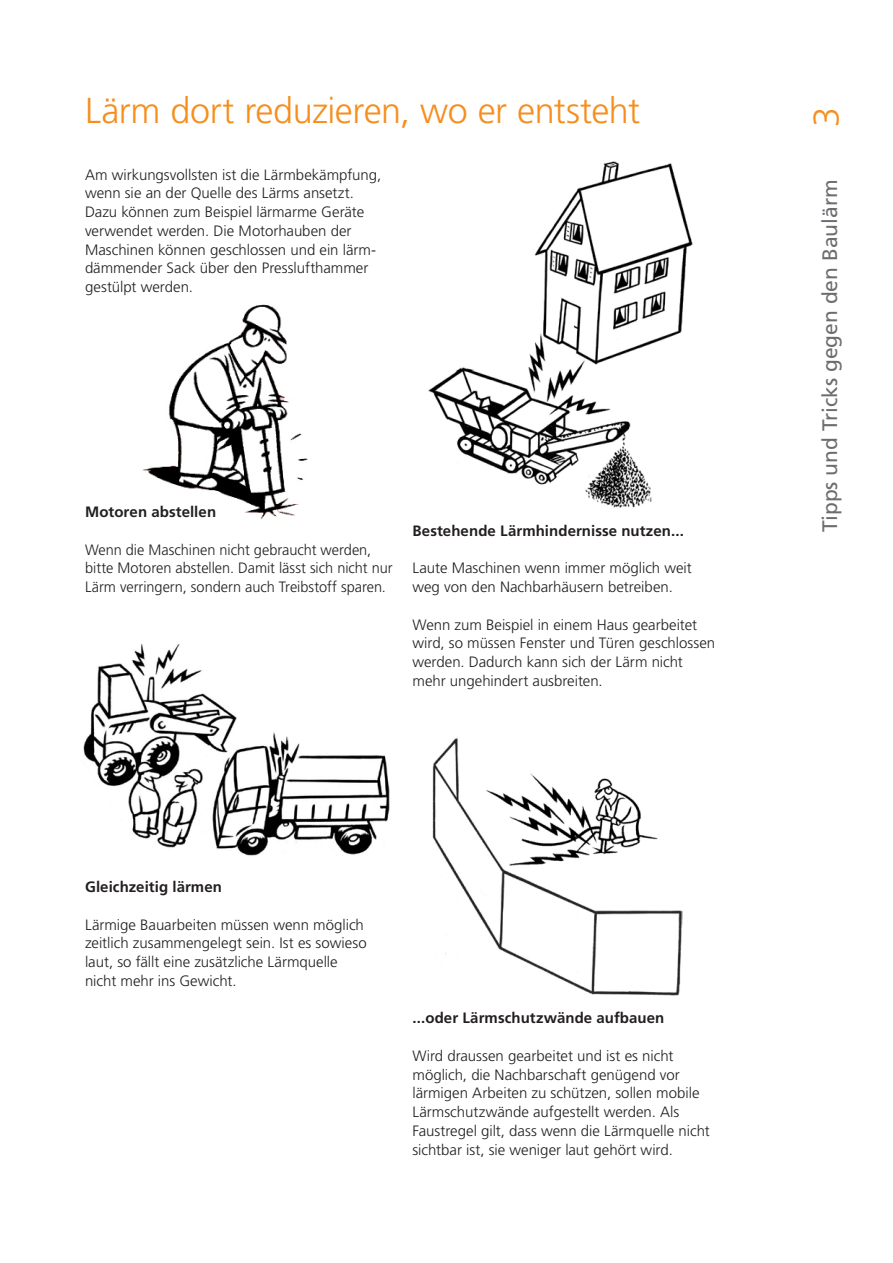
<style>
.page{position:relative;width:893px;height:1263px;background:#fff}
.page>*{position:absolute;margin:0;border:0;box-sizing:border-box;transform-origin:0 0}
.Titel{font:300 36px "Frutiger LT";letter-spacing:-.015em;color:#f68e1e}
.t1{font:21px "Frutiger LT";color:#6c6d70}
.Grundtext{font:300 15px/18.8px "Frutiger LT";color:#231f20}
.Untertitel{font:700 15px "Frutiger LT";letter-spacing:.005em;color:#231f20}
</style>
<div class="page">
<img style="left:83px;top:644px;width:307px;height:212px">
<img style="left:428px;top:161px;width:265px;height:347px">
<img style="left:432px;top:737px;width:250px;height:259px">
<img style="left:142px;top:304px;width:166px;height:215px">
<p class="Titel" style="left:85px;top:91px;width:556px">Lärm dort reduzieren, wo er entsteht</p>
<p class="Grundtext" style="left:85px;top:165px;width:298px">Am wirkungsvollsten ist die Lärmbekämpfung, wenn sie an der Quelle des Lärms ansetzt.<br>Dazu können zum Beispiel lärmarme Geräte verwendet werden. Die Motorhauben der Maschinen können geschlossen und ein lärm&shy;dämmender Sack über den Presslufthammer gestülpt werden.</p>
<p class="Untertitel" style="left:85px;top:503px;width:133px">Motoren abstellen</p>
<p class="Grundtext" style="left:85px;top:540px;width:309px">Wenn die Maschinen nicht gebraucht werden, bitte Motoren abstellen. Damit lässt sich nicht nur<br>Lärm verringern, sondern auch Treibstoff sparen.</p>
<p class="Untertitel" style="left:412px;top:522px;width:273px">Bestehende Lärmhindernisse nutzen...</p>
<p class="Grundtext" style="left:412px;top:559px;width:281px">Laute Maschinen wenn immer möglich weit weg von den Nachbarhäusern betreiben.</p>
<p class="Grundtext" style="left:412px;top:615px;width:304px">Wenn zum Beispiel in einem Haus gearbeitet wird, so müssen Fenster und Türen geschlossen werden. Dadurch kann sich der Lärm nicht mehr ungehindert ausbreiten.</p>
<p class="Untertitel" style="left:85px;top:878px;width:138px">Gleichzeitig lärmen</p>
<p class="Grundtext" style="left:85px;top:915px;width:283px">Lärmige Bauarbeiten müssen wenn möglich zeitlich zusammengelegt sein. Ist es sowieso laut, so fällt eine zusätzliche Lärmquelle nicht mehr ins Gewicht.</p>
<p class="Untertitel" style="left:412px;top:1009px;width:253px">...oder Lärmschutzwände aufbauen</p>
<p class="Grundtext" style="left:412px;top:1046px;width:299px">Wird draussen gearbeitet und ist es nicht möglich, die Nachbarschaft genügend vor lärmigen Arbeiten zu schützen, sollen mobile Lärmschutzwände aufgestellt werden. Als Faustregel gilt, dass wenn die Lärmquelle nicht sichtbar ist, sie weniger laut gehört wird.</p>
<h1 class="Titel" style="left:806px;top:126px;width:22px;rotate:-90deg">3</h1>
<h2 class="t1" style="left:817px;top:532px;width:354px;rotate:-90deg">Tipps und Tricks gegen den Baulärm</h2>
</div>
